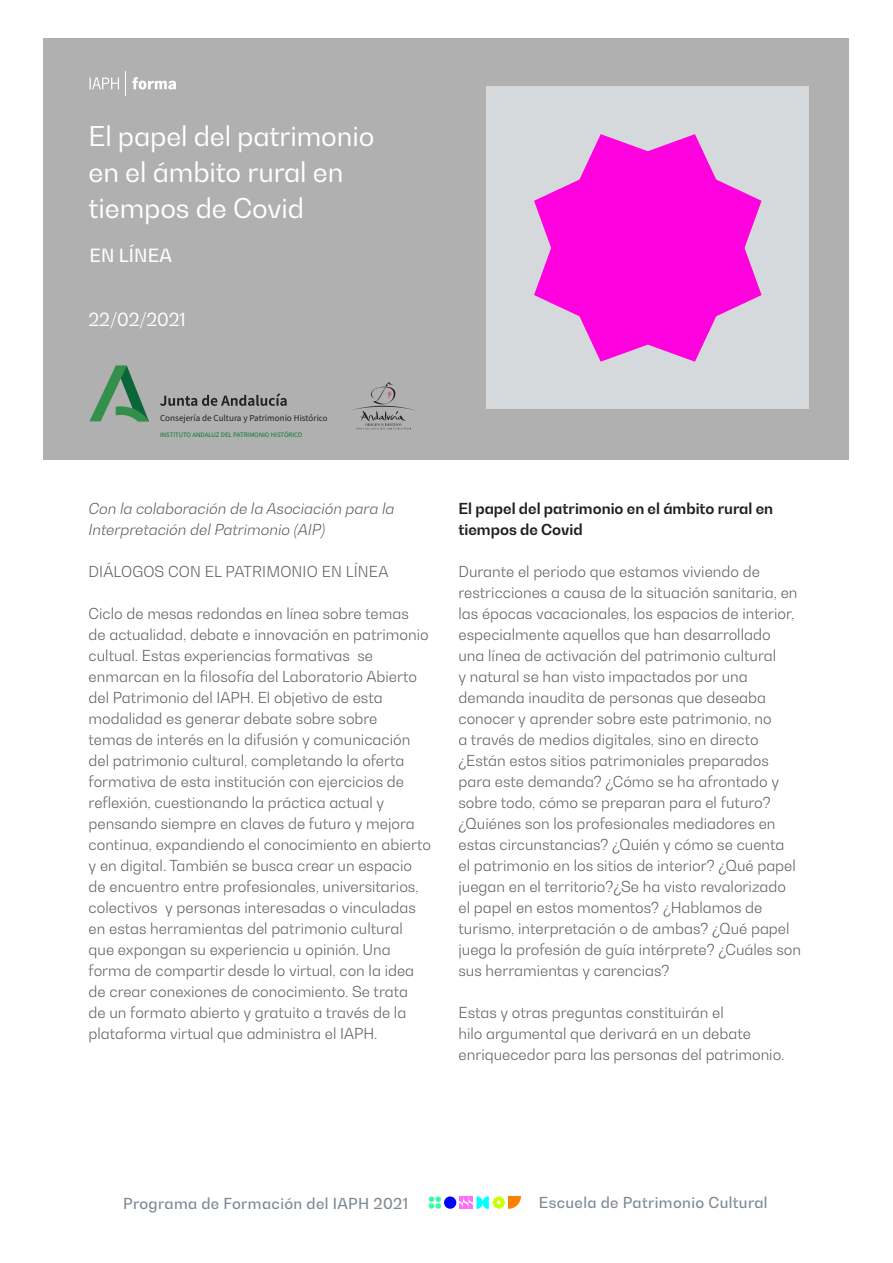
<style>
.page{position:relative;width:893px;height:1263px;background:#fff}
.page>*{position:absolute;margin:0;border:0;box-sizing:border-box;transform-origin:0 0}
.t1{font:27px/36px "Bw Gradual";letter-spacing:-.005em;color:#fff}
.t2{font:18px "Bw Gradual";letter-spacing:-.005em;color:#fff}
.t3{font:500 18px "Bw Gradual";letter-spacing:.01em;color:#fff}
.t4{font:300 15px/21px "Bw Gradual";color:#5a5a59}
.t5{font:italic 300 15px/21px "Bw Gradual";color:#5a5a59}
.t6{font:500 15px "Bw Gradual";letter-spacing:.025em;color:#7f8891}
.t7{font:700 15px/21px "Bw Gradual";color:#231f20}
.t8{font:8.1px "Noto Sans HK";color:#231f20}
.t9{font:6.15px "Noto Sans HK";color:#007836}
.s1{font-size:7.8px}
</style>
<div class="page">
<div style="left:444px;top:1196px;width:12px;height:13px;background:#00f;border-radius:50%"></div>
<svg style="left:429px;top:1196px;width:12px;height:13px"></svg>
<svg style="left:459px;top:1196px;width:62px;height:13px"></svg>
<div style="left:44px;top:38px;width:805px;height:422px;background:#b0b0b0"></div>
<svg style="left:132px;top:77px;width:44px;height:13px"></svg>
<svg style="left:89px;top:77px;width:30px;height:12px"></svg>
<svg style="left:89px;top:366px;width:60px;height:55px"></svg>
<svg style="left:160px;top:393px;width:127px;height:13px"></svg>
<svg style="left:351px;top:382px;width:63px;height:48px"></svg>
<div style="left:487px;top:87px;width:322px;height:322px;background:#d6d9dc"></div>
<svg style="left:534px;top:134px;width:228px;height:228px;fill:#ff00de"></svg>
<p class="t1" style="left:89px;top:117px;width:287px">El papel del patrimonio en el ámbito rural en tiempos de Covid</p>
<p class="t3" style="left:90px;top:243px;width:84px">EN LÍNEA</p>
<p class="t2" style="left:89px;top:308px;width:99px">22/02/2021</p>
<p class="t8" style="left:160px;top:414px;width:169px">Consejería de Cultura y Patrimonio Históri<span class="s1">co</span></p>
<p class="t9" style="left:160px;top:432px;width:144px">INSTITUTO ANDALUZ DEL PATRIMONIO HISTÓRICO</p>
<p class="t5" style="left:89px;top:498px;width:307px">Con la colaboración de la Asociación para la<br>Interpretación del Patrimonio (AIP)</p>
<p class="t4" style="left:89px;top:561px;width:301px">DIÁLOGOS CON EL PATRIMONIO EN LÍNEA</p>
<p class="t4" style="left:89px;top:603px;width:344px">Ciclo de mesas redondas en línea sobre temas<br>de actualidad, debate e innovación en patrimonio cultual. Estas experiencias formativas se enmarcan en la filosofía del Laboratorio Abierto del Patrimonio del IAPH. El objetivo de esta modalidad es generar debate sobre sobre<br>temas de interés en la difusión y comunicación del patrimonio cultural, completando la oferta formativa de esta institución con ejercicios de reflexión, cuestionando la práctica actual y pensando siempre en claves de futuro y mejora continua, expandiendo el conocimiento en abierto y en digital. También se busca crear un espacio de encuentro entre profesionales, universitarios, colectivos y personas interesadas o vinculadas en estas herramientas del patrimonio cultural que expongan su experiencia u opinión. Una forma de compartir desde lo virtual, con la idea de crear conexiones de conocimiento. Se trata<br>de un formato abierto y gratuito a través de la plataforma virtual que administra el IAPH.</p>
<p class="t7" style="left:458px;top:498px;width:316px">El papel del patrimonio en el ámbito rural en tiempos de Covid</p>
<p class="t4" style="left:458px;top:561px;width:344px">Durante el periodo que estamos viviendo de restricciones a causa de la situación sanitaria, en las épocas vacacionales, los espacios de interior, especialmente aquellos que han desarrollado<br>una línea de activación del patrimonio cultural<br>y natural se han visto impactados por una demanda inaudita de personas que deseaba conocer y aprender sobre este patrimonio, no<br>a través de medios digitales, sino en directo ¿Están estos sitios patrimoniales preparados para este demanda? ¿Cómo se ha afrontado y sobre todo, cómo se preparan para el futuro? ¿Quiénes son los profesionales mediadores en estas circunstancias? ¿Quién y cómo se cuenta<br>el patrimonio en los sitios de interior? ¿Qué papel juegan en el territorio?¿Se ha visto revalorizado el papel en estos momentos? ¿Hablamos de turismo, interpretación o de ambas? ¿Qué papel juega la profesión de guía intérprete? ¿Cuáles son sus herramientas y carencias?</p>
<p class="t4" style="left:458px;top:1002px;width:327px">Estas y otras preguntas constituirán el<br>hilo argumental que derivará en un debate enriquecedor para las personas del patrimonio.</p>
<p class="t6" style="left:123px;top:1194px;width:287px">Programa de Formación del IAPH 2021</p>
<p class="t6" style="left:539px;top:1192px;width:230px">Escuela de Patrimonio Cultural</p>
</div>
